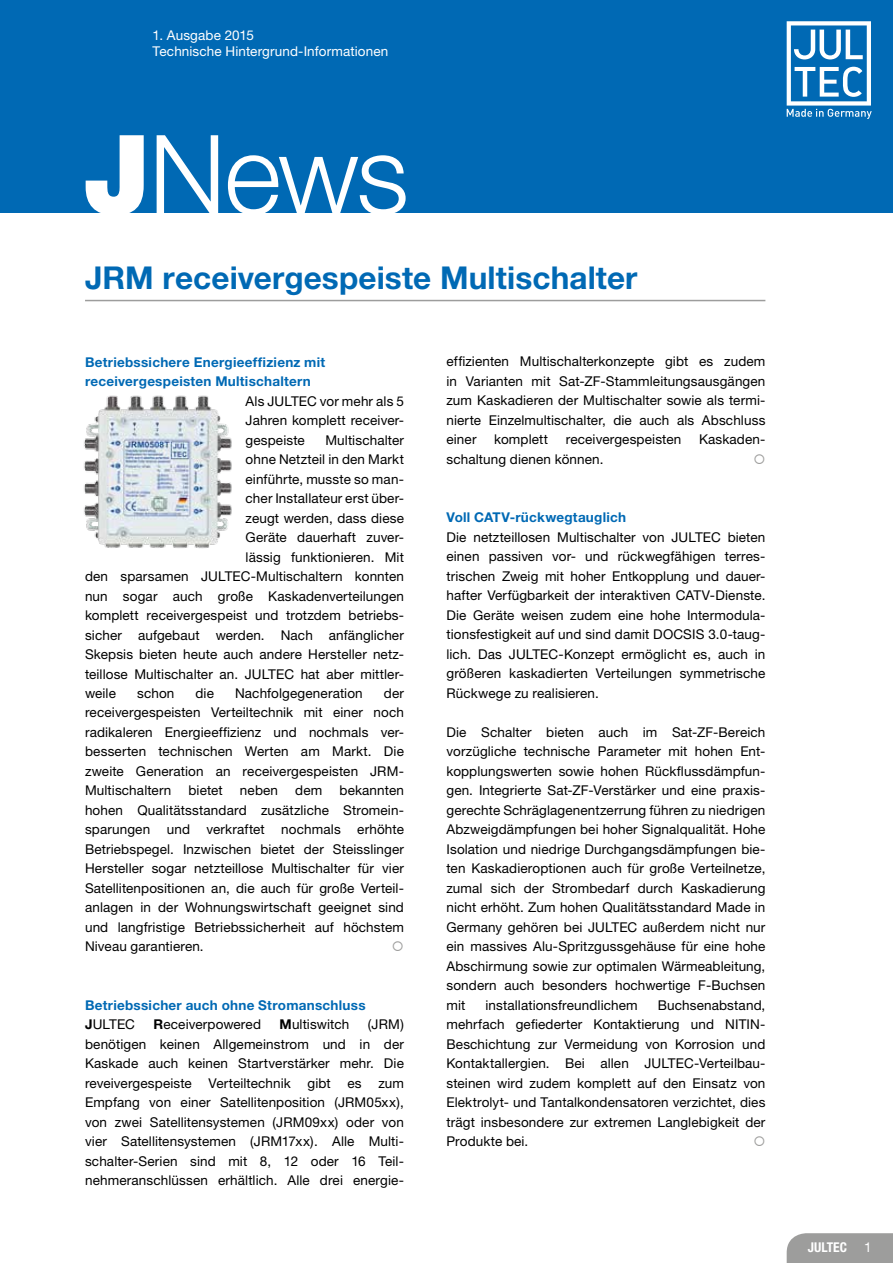
<style>
.page{position:relative;width:893px;height:1263px;background:#fff}
.page>*{position:absolute;margin:0;border:0;box-sizing:border-box;transform-origin:0 0}
.t1{font:300 109.5px "Helvetica Neue";color:#fff}
.t2{font:700 31.5px "Helvetica Neue";letter-spacing:.005em;color:#0069b4}
.t3{font:13.5px/19.5px "Helvetica Neue";letter-spacing:.01em;color:#000;text-align:justify}
.t4{font:700 13.5px/19.5px "Helvetica Neue";letter-spacing:.02em;color:#0069b4}
.t5{font:13.5px/16.2px "Helvetica Neue";letter-spacing:.01em;color:#fff}
.t6{font:700 condensed 13.5px "Helvetica Neue";color:#fff}
.s1{font-weight:900}
.s2{color:#000}
.s3{font-weight:400;color:#000}
.s4{font-weight:700}
</style>
<div class="page">
<div style="left:787px;top:1233px;width:106px;height:30px;background:#9d9d9c"></div>
<div style="left:0;top:0;width:893px;height:213px;background:#0069b4"></div>
<svg style="left:787px;top:21px;width:85px;height:98px"></svg>
<hr style="left:85px;top:300px;width:680px;height:1px;background:#9d9d9c">
<img style="left:84px;top:395px;width:148px;height:154px">
<p class="t5" style="left:153px;top:27px;width:237px">1. Ausgabe 2015<br>Technische Hintergrund-Informationen</p>
<h1 class="t1" style="left:83px;top:108px;width:328px"><span class="s1">J</span>News</h1>
<h2 class="t2" style="left:85px;top:258px;width:554px">JRM receivergespeiste Multischalter</h2>
<p class="t4" style="left:85px;top:352px;width:242px">Betriebssichere Energieeffizienz mit receivergespeisten Multischaltern</p>
<p class="t3" style="left:246px;top:391px;width:160px">Als JULTEC vor mehr als 5<br>Jahren komplett receiver&shy;gespeiste</p>
<p class="t3" style="left:325px;top:430px;width:80px">Multischalter</p>
<p class="t3" style="left:246px;top:449px;width:160px">ohne Netzteil in den Markt</p>
<p class="t3" style="left:246px;top:469px;width:160px">einführte, musste so man-</p>
<p class="t3" style="left:246px;top:488px;width:160px">cher Installateur erst über-</p>
<p class="t3" style="left:246px;top:508px;width:160px">zeugt werden, dass diese</p>
<p class="t3" style="left:246px;top:527px;width:160px">Geräte dauerhaft zuver-</p>
<p class="t3" style="left:246px;top:547px;width:160px">lässig funktionieren. Mit</p>
<p class="t3" style="left:85px;top:566px;width:320px">den sparsamen JULTEC-Multischaltern konnten</p>
<p class="t3" style="left:85px;top:586px;width:320px">nun sogar auch große Kaskadenverteilungen</p>
<p class="t3" style="left:85px;top:605px;width:320px">komplett receivergespeist und trotzdem betriebs-</p>
<p class="t3" style="left:85px;top:625px;width:320px">sicher aufgebaut werden. Nach anfänglicher</p>
<p class="t3" style="left:85px;top:644px;width:320px">Skepsis bieten heute auch andere Hersteller netz-</p>
<p class="t3" style="left:85px;top:664px;width:320px">teillose Multischalter an. JULTEC hat aber mittler-</p>
<p class="t3" style="left:85px;top:683px;width:32px">weile</p>
<p class="t3" style="left:137px;top:683px;width:39px">schon</p>
<p class="t3" style="left:196px;top:683px;width:20px">die</p>
<p class="t3" style="left:235px;top:683px;width:129px">Nachfolgegeneration</p>
<p class="t3" style="left:85px;top:683px;width:320px;text-indent:299px">der receivergespeisten Verteiltechnik mit einer noch radikaleren Energieeffizienz und nochmals ver&shy;besserten technischen Werten am Markt. Die zweite Generation an receivergespeisten JRM-Multischaltern</p>
<p class="t3" style="left:85px;top:781px;width:320px;text-indent:254px">bekannten hohen Qualitätsstandard zusätzliche Stromein&shy;sparungen und verkraftet nochmals erhöhte Betriebspegel. Inzwischen bietet der Steisslinger Hersteller sogar netzteillose Multischalter für vier Satellitenpositionen an, die auch für große Verteil&shy;anlagen in der Wohnungswirtschaft geeignet sind und langfristige Betriebssicherheit auf höchstem Niveau garantieren.</p>
<p class="t3" style="left:188px;top:781px;width:36px">bietet</p>
<p class="t3" style="left:240px;top:781px;width:40px">neben</p>
<p class="t3" style="left:295px;top:781px;width:29px">dem</p>
<p class="t4" style="left:85px;top:995px;width:282px">Betriebssicher auch ohne Stromanschluss<br><span class="s2">J</span><span class="s3">ULTEC</span></p>
<p class="t3" style="left:85px;top:1015px;width:320px;text-indent:283px">(JRM) benötigen keinen Allgemeinstrom und in der Kaskade auch keinen Startverstärker mehr. Die reveivergespeiste Verteiltechnik gibt es zum Empfang von einer Satellitenposition (JRM05xx), von zwei Satellitensystemen (JRM09xx) oder von vier Satellitensystemen (JRM17xx). Alle Multi&shy;schalter-Serien sind mit 8, 12 oder 16 Teil&shy;nehmeranschlüssen erhältlich. Alle drei energie-</p>
<p class="t3" style="left:154px;top:1015px;width:109px"><span class="s4">R</span>eceiverpowered</p>
<p class="t3" style="left:280px;top:1015px;width:71px"><span class="s4">M</span>ultiswitch</p>
<p class="t3" style="left:446px;top:352px;width:320px">effizienten Multischalterkonzepte gibt es zudem in Varianten mit Sat-ZF-Stammleitungsausgängen zum Kaskadieren der Multischalter sowie als termi&shy;nierte Einzelmultischalter, die auch als Abschluss einer</p>
<p class="t3" style="left:494px;top:429px;width:55px">komplett</p>
<p class="t3" style="left:566px;top:429px;width:117px">receivergespeisten</p>
<p class="t3" style="left:699px;top:429px;width:68px">Kaskaden-</p>
<p class="t3" style="left:446px;top:449px;width:158px">schaltung dienen können.</p>
<p class="t4" style="left:446px;top:507px;width:181px">Voll CATV-rückwegtauglich</p>
<p class="t3" style="left:446px;top:527px;width:320px">Die netzteillosen Multischalter von JULTEC bieten einen passiven vor- und rückwegfähigen terres&shy;trischen Zweig mit hoher Entkopplung und dauer&shy;hafter Verfügbarkeit der interaktiven CATV-Dienste.<br>Die Geräte weisen zudem eine hohe Intermodula&shy;tionsfestigkeit auf und sind damit DOCSIS 3.0-taug&shy;lich. Das JULTEC-Konzept ermöglicht es, auch in größeren kaskadierten Verteilungen symmetrische Rückwege zu realisieren.</p>
<p class="t3" style="left:446px;top:722px;width:320px">Die Schalter bieten auch im Sat-ZF-Bereich vorzügliche technische Parameter mit hohen Ent&shy;kopplungswerten sowie hohen Rückflussdämpfun&shy;gen. Integrierte Sat-ZF-Verstärker und eine praxis&shy;gerechte Schräglagenentzerrung führen zu niedrigen Abzweigdämpfungen bei hoher Signalqualität. Hohe Isolation und niedrige Durchgangsdämpfungen bie&shy;ten Kaskadieroptionen auch für große Verteilnetze, zumal sich der Strombedarf durch Kaskadierung nicht erhöht. Zum hohen Qualitätsstandard Made in Germany gehören bei JULTEC außerdem nicht nur ein massives Alu-Spritzgussgehäuse für eine hohe Abschirmung sowie zur optimalen Wärmeableitung, sondern auch besonders hochwertige F-Buchsen mit</p>
<p class="t3" style="left:485px;top:995px;width:154px">installationsfreundlichem</p>
<p class="t3" style="left:446px;top:995px;width:320px;text-indent:211px">Buchsenabstand, mehrfach gefiederter Kontaktierung und NITIN-Beschichtung zur Vermeidung von Korrosion und Kontaktallergien. Bei allen JULTEC-Verteilbau&shy;steinen wird zudem komplett auf den Einsatz von Elektrolyt- und Tantalkondensatoren verzichtet, dies trägt insbesondere zur extremen Langlebigkeit der Produkte bei.</p>
<p class="t6" style="left:808px;top:1239px;width:40px">JULTEC</p>
<p class="t5" style="left:864px;top:1239px;width:9px">1</p>
</div>
